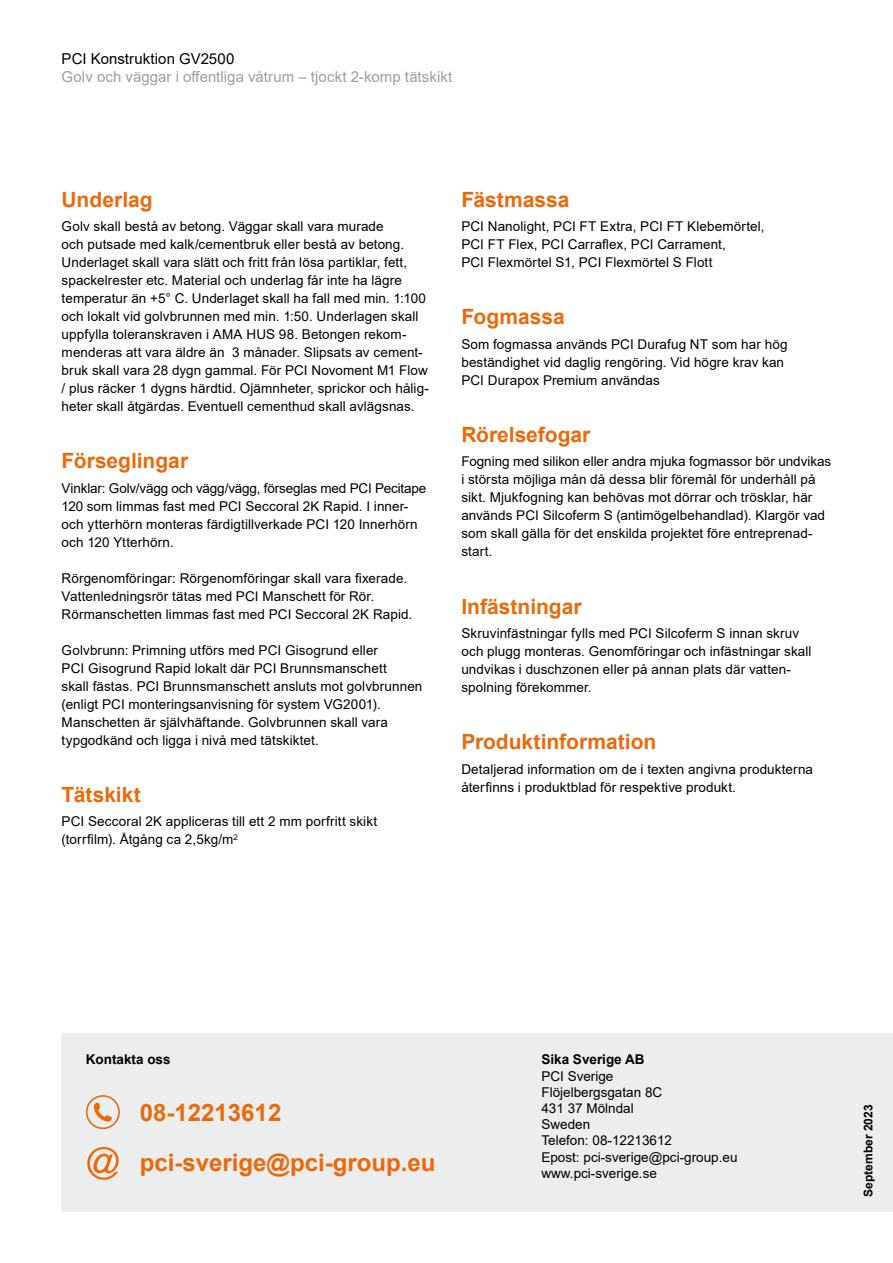
<style>
.page{position:relative;width:893px;height:1263px;background:#fff}
.page>*{position:absolute;margin:0;border:0;box-sizing:border-box;transform-origin:0 0}
.t1{font:700 24px/50.1px "Arial";color:#eb690b}
.t2{font:700 21px "Arial";color:#eb690b}
.t3{font:15px "Arial";letter-spacing:.005em;color:#9c9e9f}
.t4{font:15px "Arial";letter-spacing:.005em;color:#000}
.t5{font:13.5px/18px "Arial";letter-spacing:.005em;color:#000}
.t6{font:700 13.5px "Arial";color:#000}
.t7{font:700 12px "Arial";color:#000}
</style>
<div class="page">
<div style="left:62px;top:1033px;width:831px;height:179px;background:#eceded"></div>
<svg style="left:86px;top:1095px;width:34px;height:34px"></svg>
<svg style="left:87px;top:1147px;width:32px;height:33px"></svg>
<p class="t4" style="left:62px;top:48px;width:174px">PCI Konstruktion GV2500</p>
<p class="t3" style="left:62px;top:66px;width:392px">Golv och väggar i offentliga våtrum – tjockt 2-komp tätskikt</p>
<h2 class="t2" style="left:62px;top:184px;width:93px">Underlag</h2>
<p class="t5" style="left:62px;top:217px;width:369px">Golv skall bestå av betong. Väggar skall vara murade<br>och putsade med kalk/cementbruk eller bestå av betong.<br>Underlaget skall vara slätt och fritt från lösa partiklar, fett, spackelrester etc. Material och underlag får inte ha lägre temperatur än +5° C. Underlaget skall ha fall med min. 1:100 och lokalt vid golvbrunnen med min. 1:50. Underlagen skall uppfylla toleranskraven i AMA HUS 98. Betongen rekom&shy;menderas att vara äldre än 3 månader. Slipsats av cement&shy;bruk skall vara 28 dygn gammal. För PCI Novoment M1 Flow / plus räcker 1 dygns härdtid. Ojämnheter, sprickor och hålig&shy;heter skall åtgärdas. Eventuell cementhud skall avlägsnas.</p>
<h2 class="t2" style="left:62px;top:446px;width:128px">Förseglingar</h2>
<p class="t5" style="left:62px;top:479px;width:366px">Vinklar: Golv/vägg och vägg/vägg, förseglas med PCI Pecitape 120 som limmas fast med PCI Seccoral 2K Rapid. I inner&shy;och ytterhörn monteras färdigtillverkade PCI 120 Innerhörn och 120 Ytterhörn.</p>
<p class="t5" style="left:62px;top:569px;width:352px">Rörgenomföringar: Rörgenomföringar skall vara fixerade.<br>Vattenledningsrör tätas med PCI Manschett för Rör.<br>Rörmanschetten limmas fast med PCI Seccoral 2K Rapid.</p>
<p class="t5" style="left:62px;top:641px;width:362px">Golvbrunn: Primning utförs med PCI Gisogrund eller<br>PCI Gisogrund Rapid lokalt där PCI Brunnsmanschett<br>skall fästas. PCI Brunnsmanschett ansluts mot golvbrunnen (enligt PCI monteringsanvisning för system VG2001).<br>Manschetten är självhäftande. Golvbrunnen skall vara typgodkänd och ligga i nivå med tätskiktet.</p>
<h2 class="t2" style="left:62px;top:780px;width:81px">Tätskikt</h2>
<p class="t5" style="left:62px;top:812px;width:317px">PCI Seccoral 2K appliceras till ett 2 mm porfritt skikt (torrfilm). Åtgång ca 2,5kg/m<sup>2</sup></p>
<h2 class="t2" style="left:461px;top:184px;width:110px">Fästmassa</h2>
<p class="t5" style="left:461px;top:217px;width:305px">PCI Nanolight, PCI FT Extra, PCI FT Klebemörtel,<br>PCI FT Flex, PCI Carraflex, PCI Carrament,<br>PCI Flexmörtel S1, PCI Flexmörtel S Flott</p>
<h2 class="t2" style="left:461px;top:302px;width:105px">Fogmassa</h2>
<p class="t5" style="left:461px;top:335px;width:328px">Som fogmassa används PCI Durafug NT som har hög beständighet vid daglig rengöring. Vid högre krav kan<br>PCI Durapox Premium användas</p>
<h2 class="t2" style="left:461px;top:420px;width:131px">Rörelsefogar</h2>
<p class="t5" style="left:461px;top:452px;width:371px">Fogning med silikon eller andra mjuka fogmassor bör undvikas i största möjliga mån då dessa blir föremål för underhåll på sikt. Mjukfogning kan behövas mot dörrar och trösklar, här används PCI Silcoferm S (antimögelbehandlad). Klargör vad som skall gälla för det enskilda projektet före entreprenad&shy;start.</p>
<h2 class="t2" style="left:461px;top:591px;width:122px">Infästningar</h2>
<p class="t5" style="left:461px;top:624px;width:352px">Skruvinfästningar fylls med PCI Silcoferm S innan skruv och plugg monteras. Genomföringar och infästningar skall undvikas i duschzonen eller på annan plats där vatten&shy;spolning förekommer.</p>
<h2 class="t2" style="left:461px;top:727px;width:196px">Produktinformation</h2>
<p class="t5" style="left:461px;top:760px;width:353px">Detaljerad information om de i texten angivna produkterna återfinns i produktblad för respektive produkt.</p>
<p class="t6" style="left:541px;top:1050px;width:105px">Sika Sverige AB</p>
<p class="t5" style="left:541px;top:1068px;width:198px;line-height:16.2px">PCI Sverige<br>Flöjelbergsgatan 8C<br>431 37 Mölndal<br>Sweden<br>Telefon: 08-12213612<br>Epost: pci-sverige@pci-group.eu www.pci-sverige.se</p>
<p class="t6" style="left:86px;top:1050px;width:86px">Kontakta oss</p>
<h1 class="t1" style="left:140px;top:1087px;width:297px">08-12213612 pci-sverige@pci-group.eu</h1>
<p class="t7" style="left:860px;top:1197px;width:94px;rotate:-90deg">September 2023</p>
</div>
